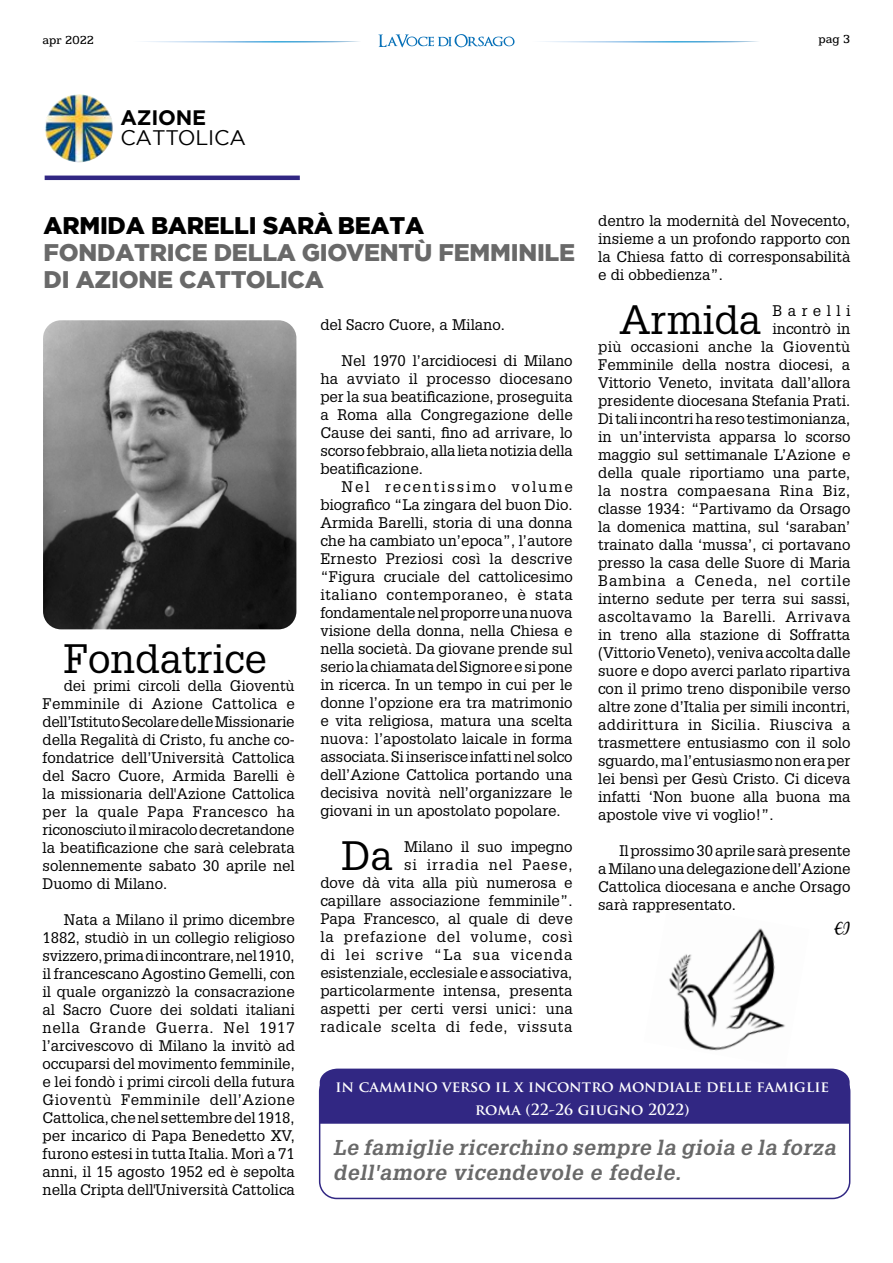
<style>
.page{position:relative;width:893px;height:1263px;background:#fff}
.page>*{position:absolute;margin:0;border:0;box-sizing:border-box;transform-origin:0 0}
.t1{font:40.2px "Glypha LT";color:#000}
.t2{font:900 24px/27px "Gotham";letter-spacing:-.01em;color:#696969}
.t3{font:900 24px "Gotham";letter-spacing:-.01em;color:#000}
.t4{font:italic 700 21px/25.2px "Glypha LT";letter-spacing:.03em;color:#696969}
.t5{font:21px "Gotham";letter-spacing:-.01em;color:#000}
.t6{font:700 21px "Gotham";letter-spacing:-.01em;color:#000}
.t7{font:16.5px "Black Jack";color:#000}
.t8{font:15px/18px "Glypha LT";color:#000;text-align:justify}
.t9{font:700 15px/22.5px "Trajan Pro";color:#fff;text-align:center}
.t10{font:15px "Glypha LT";letter-spacing:.035em;color:#000}
.t11{font:15px "Glypha LT";letter-spacing:.03em;color:#000}
.t12{font:15px "Glypha LT";letter-spacing:.025em;color:#000}
.t13{font:15px "Glypha LT";letter-spacing:.055em;color:#000}
.t14{font:15px "Glypha LT";letter-spacing:.365em;color:#000}
.t15{font:12px "ATF Antique";color:#000}
</style>
<div class="page">
<svg style="left:143px;top:41px;width:217px;height:2px"></svg>
<svg style="left:542px;top:41px;width:216px;height:2px"></svg>
<svg style="left:378px;top:34px;width:136px;height:13px"></svg>
<img style="left:669px;top:928px;width:116px;height:123px">
<img style="left:45px;top:94px;width:68px;height:68px;border-radius:34px">
<hr style="left:45px;top:176px;width:255px;height:4px;background:#312783">
<img style="left:43px;top:320px;width:253px;height:309px">
<div style="left:319px;top:1074px;width:531px;height:125px;border:2px solid #312783;border-radius:17px"></div>
<div style="left:320px;top:1068px;width:530px;height:56px;background:#312783"></div>
<p class="t15" style="left:43px;top:33px;width:53px">apr 2022</p>
<p class="t15" style="left:818px;top:32px;width:33px">pag 3</p>
<h3 class="t6" style="left:120px;top:104px;width:87px">AZIONE</h3>
<h3 class="t5" style="left:120px;top:124px;width:127px">CATTOLICA</h3>
<h2 class="t3" style="left:44px;top:209px;width:382px">ARMIDA BARELLI SARÀ BEATA</h2>
<h2 class="t2" style="left:44px;top:238px;width:533px">FONDATRICE DELLA GIOVENTÙ FEMMINILE<br>DI AZIONE CATTOLICA</h2>
<p class="t8" style="left:598px;top:212px;width:254px">dentro la modernità del Novecento, insieme a un profondo rapporto con la Chiesa fatto di corresponsabilità e di obbedienza”.</p>
<h1 class="t1" style="left:619px;top:296px;width:143px">Armida</h1>
<p class="t14" style="left:772px;top:302px;width:80px">Barelli</p>
<p class="t8" style="left:320px;top:315px;width:186px">del Sacro Cuore, a Milano.</p>
<p class="t8" style="left:320px;top:351px;width:254px;text-indent:21px">Nel 1970 l’arcidiocesi di Milano ha avviato il processo diocesano per la sua beatificazione, proseguita a Roma alla Congregazione delle Cause dei santi, fino ad arrivare, lo scorso febbraio, alla lieta notizia della beatificazione.</p>
<p class="t8" style="left:320px;top:477px;width:254px;text-indent:21px">Nel recentissimo volume biografico “La zingara del buon Dio.<br>Armida Barelli, storia di una donna che ha cambiato un’epoca”, l’autore Ernesto Preziosi così la descrive “Figura cruciale del cattolicesimo italiano contemporaneo, è stata fondamentale nel proporre una nuova visione della donna, nella Chiesa e nella società. Da giovane prende sul serio la chiamata del Signore e si pone in ricerca. In un tempo in cui per le donne l’opzione era tra matrimonio e vita religiosa, matura una scelta nuova: l’apostolato laicale in forma associata. Si inserisce infatti nel solco dell’Azione Cattolica portando una decisiva novità nell’organizzare le giovani in un apostolato popolare.</p>
<h1 class="t1" style="left:342px;top:831px;width:53px">Da</h1>
<p class="t8" style="left:772px;top:320px;width:80px">incontrò in</p>
<p class="t12" style="left:598px;top:338px;width:254px">più occasioni anche la Gioventù</p>
<p class="t8" style="left:598px;top:356px;width:254px">Femminile della nostra diocesi, a</p>
<p class="t8" style="left:598px;top:374px;width:254px">Vittorio Veneto, invitata dall’allora</p>
<p class="t8" style="left:598px;top:392px;width:254px">presidente diocesana Stefania Prati.</p>
<p class="t8" style="left:598px;top:410px;width:254px">Di tali incontri ha reso testimonianza,</p>
<p class="t8" style="left:598px;top:428px;width:254px">in un’intervista apparsa lo scorso</p>
<p class="t8" style="left:598px;top:446px;width:254px">maggio sul settimanale L’Azione e</p>
<p class="t8" style="left:598px;top:464px;width:254px">della quale riportiamo una parte,</p>
<p class="t10" style="left:598px;top:482px;width:254px">la nostra compaesana Rina Biz,</p>
<p class="t8" style="left:598px;top:500px;width:254px">classe 1934: “Partivamo da Orsago</p>
<p class="t8" style="left:598px;top:518px;width:254px">la domenica mattina, sul ‘saraban’</p>
<p class="t8" style="left:598px;top:536px;width:254px">trainato dalla ‘mussa’, ci portavano</p>
<p class="t8" style="left:598px;top:554px;width:254px">presso la casa delle Suore di Maria</p>
<p class="t13" style="left:598px;top:572px;width:254px">Bambina a Ceneda, nel cortile</p>
<p class="t8" style="left:598px;top:590px;width:254px">interno sedute per terra sui sassi,</p>
<p class="t10" style="left:598px;top:608px;width:254px">ascoltavamo la Barelli. Arrivava</p>
<p class="t8" style="left:598px;top:626px;width:254px">in treno alla stazione di Soffratta</p>
<p class="t8" style="left:598px;top:644px;width:254px">(Vittorio Veneto), veniva accolta dalle</p>
<p class="t8" style="left:598px;top:662px;width:254px">suore e dopo averci parlato ripartiva</p>
<p class="t8" style="left:598px;top:680px;width:254px">con il primo treno disponibile verso</p>
<p class="t8" style="left:598px;top:698px;width:254px">altre zone d’Italia per simili incontri,</p>
<p class="t11" style="left:598px;top:716px;width:254px">addirittura in Sicilia. Riusciva a</p>
<p class="t8" style="left:598px;top:734px;width:254px">trasmettere entusiasmo con il solo</p>
<p class="t8" style="left:598px;top:752px;width:254px">sguardo, ma l’entusiasmo non era per</p>
<p class="t8" style="left:598px;top:770px;width:254px">lei bensì per Gesù Cristo. Ci diceva</p>
<p class="t8" style="left:598px;top:788px;width:254px">infatti ‘Non buone alla buona ma</p>
<p class="t8" style="left:598px;top:806px;width:177px">apostole vive vi voglio!”.</p>
<p class="t8" style="left:598px;top:842px;width:254px;text-indent:21px">Il prossimo 30 aprile sarà presente a Milano una delegazione dell’Azione Cattolica diocesana e anche Orsago sarà rappresentato.</p>
<p class="t7" style="left:835px;top:919px;width:17px">EI</p>
<h1 class="t1" style="left:64px;top:635px;width:204px">Fondatrice</h1>
<p class="t8" style="left:43px;top:677px;width:254px;text-indent:21px">dei primi circoli della Gioventù Femminile di Azione Cattolica e dell’Istituto Secolare delle Missionarie della Regalità di Cristo, fu anche co&shy;fondatrice dell’Università Cattolica del Sacro Cuore, Armida Barelli è la missionaria dell'Azione Cattolica per la quale Papa Francesco ha riconosciuto il miracolo decretandone la beatificazione che sarà celebrata solennemente sabato 30 aprile nel Duomo di Milano.</p>
<p class="t8" style="left:43px;top:911px;width:254px;text-indent:21px">Nata a Milano il primo dicembre 1882, studiò in un collegio religioso svizzero, prima di incontrare, nel 1910, il francescano Agostino Gemelli, con il quale organizzò la consacrazione al Sacro Cuore dei soldati italiani nella Grande Guerra. Nel 1917 l’arcivescovo di Milano la invitò ad occuparsi del movimento femminile, e lei fondò i primi circoli della futura Gioventù Femminile dell’Azione Cattolica, che nel settembre del 1918, per incarico di Papa Benedetto XV, furono estesi in tutta Italia. Morì a 71 anni, il 15 agosto 1952 ed è sepolta nella Cripta dell'Università Cattolica</p>
<p class="t8" style="left:320px;top:837px;width:254px;text-align:right">Milano il suo impegno<br>si irradia nel Paese,<br>dove dà vita alla più numerosa e capillare associazione femminile”.<br>Papa Francesco, al quale di deve la prefazione del volume, così di lei scrive “La sua vicenda esistenziale, ecclesiale e associativa, particolarmente intensa, presenta aspetti per certi versi unici: una radicale scelta di fede, vissuta</p>
<p class="t9" style="left:336px;top:1076px;width:495px">IN CAMMINO VERSO IL X INCONTRO MONDIALE DELLE FAMIGLIE<br>ROMA (22-26 GIUGNO 2022)</p>
<h3 class="t4" style="left:333px;top:1134px;width:504px">Le famiglie ricerchino sempre la gioia e la forza dell'amore vicendevole e fedele.</h3>
</div>
